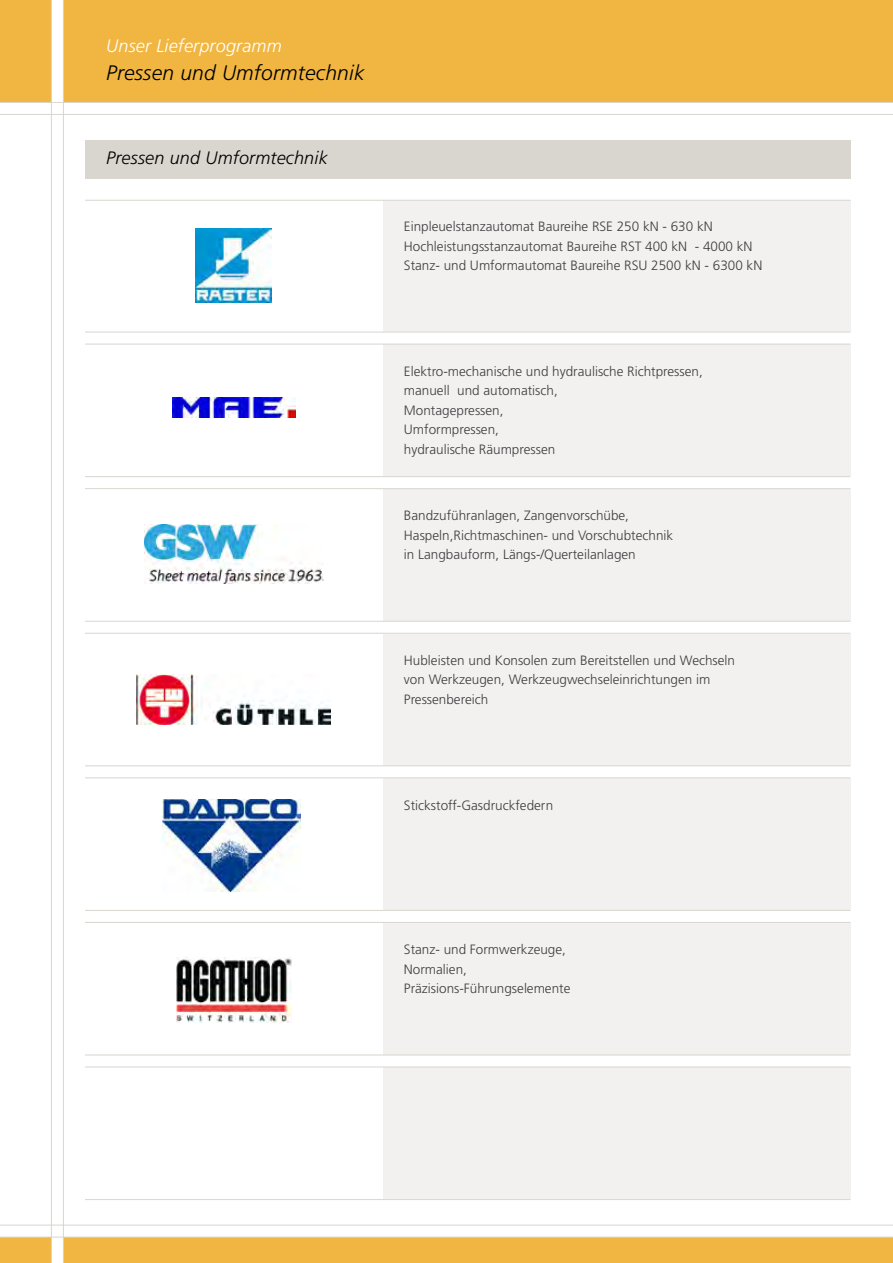
<style>
.page{position:relative;width:893px;height:1263px;background:#fff}
.page>*{position:absolute;margin:0;border:0;box-sizing:border-box;transform-origin:0 0}
.t1{font:italic 300 21px "Frutiger LT Pro";letter-spacing:.01em;color:#000}
.t2{font:italic 300 18px "Frutiger LT Pro";letter-spacing:.01em;color:#000}
.t3{font:italic 300 18px "Frutiger LT Pro";letter-spacing:.01em;color:#fff}
.t4{font:300 13.5px/19.5px "Frutiger LT Pro";color:#3e3d40}
</style>
<div class="page">
<div style="left:0;top:1237px;width:51px;height:26px;background:#f1b641"></div>
<div style="left:64px;top:1237px;width:829px;height:26px;background:#f1b641"></div>
<div style="left:383px;top:200px;width:467px;height:132px;background:#f2f1ef"></div>
<div style="left:383px;top:344px;width:467px;height:132px;background:#f2f1ef"></div>
<div style="left:383px;top:489px;width:467px;height:132px;background:#f2f1ef"></div>
<div style="left:383px;top:634px;width:467px;height:131px;background:#f2f1ef"></div>
<div style="left:383px;top:778px;width:467px;height:132px;background:#f2f1ef"></div>
<div style="left:85px;top:140px;width:765px;height:39px;background:#d9d5cf"></div>
<div style="left:0;top:0;width:51px;height:102px;background:#f1b641"></div>
<div style="left:64px;top:0;width:829px;height:102px;background:#f1b641"></div>
<div style="left:383px;top:923px;width:467px;height:131px;background:#f2f1ef"></div>
<div style="left:383px;top:1067px;width:467px;height:132px;background:#f2f1ef"></div>
<hr style="left:0;top:1225px;width:893px;height:1px;background:#d9d5cf">
<hr style="left:0;top:1237px;width:893px;height:1px;background:#d9d5cf">
<hr style="left:0;top:102px;width:893px;height:1px;background:#d9d5cf">
<hr style="left:0;top:114px;width:893px;height:1px;background:#d9d5cf">
<hr style="left:85px;top:332px;width:765px;height:1px;background:#d9d5cf">
<hr style="left:85px;top:344px;width:765px;height:1px;background:#d9d5cf">
<hr style="left:85px;top:476px;width:765px;height:1px;background:#d9d5cf">
<hr style="left:85px;top:488px;width:765px;height:1px;background:#d9d5cf">
<hr style="left:85px;top:621px;width:765px;height:1px;background:#d9d5cf">
<hr style="left:85px;top:633px;width:765px;height:1px;background:#d9d5cf">
<hr style="left:85px;top:765px;width:765px;height:1px;background:#d9d5cf">
<hr style="left:85px;top:777px;width:765px;height:1px;background:#d9d5cf">
<hr style="left:85px;top:200px;width:765px;height:1px;background:#d9d5cf">
<hr style="left:51px;top:0;width:1px;height:1263px;background:#d9d5cf">
<hr style="left:63px;top:0;width:1px;height:1263px;background:#d9d5cf">
<hr style="left:85px;top:910px;width:765px;height:1px;background:#d9d5cf">
<hr style="left:85px;top:922px;width:765px;height:1px;background:#d9d5cf">
<hr style="left:85px;top:1054px;width:765px;height:1px;background:#d9d5cf">
<hr style="left:85px;top:1066px;width:765px;height:1px;background:#d9d5cf">
<hr style="left:85px;top:1199px;width:765px;height:1px;background:#d9d5cf">
<img style="left:196px;top:228px;width:75px;height:75px">
<img style="left:172px;top:397px;width:124px;height:20px">
<img style="left:145px;top:525px;width:178px;height:59px">
<img style="left:136px;top:675px;width:195px;height:49px">
<img style="left:176px;top:957px;width:115px;height:65px">
<img style="left:163px;top:799px;width:137px;height:92px">
<h2 class="t3" style="left:106px;top:35px;width:177px">Unser Lieferprogramm</h2>
<h1 class="t1" style="left:106px;top:60px;width:260px">Pressen und Umformtechnik</h1>
<h2 class="t2" style="left:106px;top:148px;width:223px">Pressen und Umformtechnik</h2>
<p class="t4" style="left:404px;top:217px;width:360px">Einpleuelstanzautomat Baureihe RSE 250 kN - 630 kN<br>Hochleistungsstanzautomat Baureihe RST 400 kN - 4000 kN<br>Stanz- und Umformautomat Baureihe RSU 2500 kN - 6300 kN</p>
<p class="t4" style="left:404px;top:361px;width:300px">Elektro-mechanische und hydraulische Richtpressen, manuell und automatisch,<br>Montagepressen,<br>Umformpressen,<br>hydraulische Räumpressen</p>
<p class="t4" style="left:404px;top:506px;width:271px">Bandzuführanlagen, Zangenvorschübe,<br>Haspeln,Richtmaschinen- und Vorschubtechnik in Langbauform, Längs-/Querteilanlagen</p>
<p class="t4" style="left:404px;top:651px;width:333px">Hubleisten und Konsolen zum Bereitstellen und Wechseln von Werkzeugen, Werkzeugwechseleinrichtungen im<br>Pressenbereich</p>
<p class="t4" style="left:404px;top:795px;width:151px">Stickstoff-Gasdruckfedern</p>
<p class="t4" style="left:404px;top:940px;width:168px">Stanz- und Formwerkzeuge,<br>Normalien,<br>Präzisions-Führungselemente</p>
</div>
